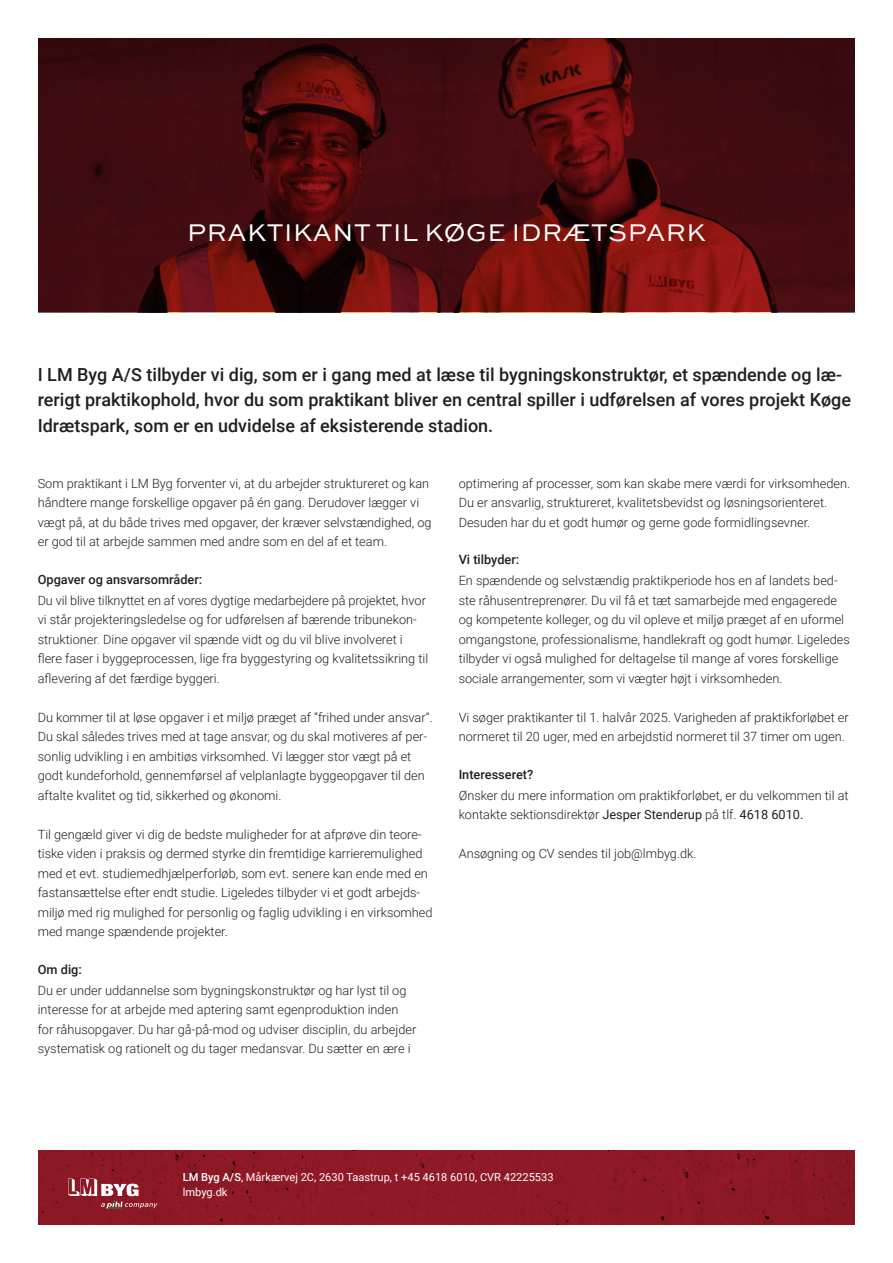
<style>
.page{position:relative;width:893px;height:1263px;background:#fff}
.page>*{position:absolute;margin:0;border:0;box-sizing:border-box;transform-origin:0 0}
.t1{font:25.5px "Sweet Sans Pro";letter-spacing:.02em;color:#fff}
.t2{font:500 18px/25.5px "Roboto";color:#231f20}
.t3{font:300 12.75px/19.5px "Roboto";color:#231f20}
.t4{font:500 12.75px "Roboto";color:#231f20}
.t5{font:11.1px "Roboto";color:#fff}
.s1{color:#ee2d2d}
.s2{font-weight:400}
.s3{font-weight:500}
</style>
<div class="page">
<svg style="left:38px;top:38px;width:817px;height:274px;fill:#430c10"></svg>
<div style="left:38px;top:1150px;width:817px;height:75px;background:#8e1925"></div>
<svg style="left:68px;top:1178px;width:90px;height:30px"></svg>
<p class="t1" style="left:187px;top:214px;width:520px">PRAKTIKANT TIL KØGE IDRÆTSPARK</p>
<p class="t2" style="left:38px;top:361px;width:815px">I LM Byg A/S tilbyder vi dig, som er i gang med at læse til bygningskonstruktør, et spændende og læ&shy;rerigt praktikophold, hvor du som praktikant bliver en central spiller i udførelsen af vores projekt Køge<br>Idrætspark, som er en udvidelse af eksisterende stadion.</p>
<p class="t3" style="left:38px;top:473px;width:395px">Som praktikant i LM Byg forventer vi, at du arbejder struktureret og kan håndtere mange forskellige opgaver på én gang. Derudover lægger vi vægt på, at du både trives med opgaver, der kræver selvstændighed, og er god til at arbejde sammen med andre som en del af et team.</p>
<p class="t4" style="left:38px;top:570px;width:166px">Opgaver og ansvarsområder:</p>
<p class="t3" style="left:38px;top:590px;width:392px">Du vil blive tilknyttet en af vores dygtige medarbejdere på projektet, hvor vi står projekteringsledelse og for udførelsen af bærende tribunekon&shy;struktioner<span class="s1">.</span> Dine opgaver vil spænde vidt og du vil blive involveret i flere faser i byggeprocessen, lige fra byggestyring og kvalitetssikring til aflevering af det færdige byggeri.</p>
<p class="t3" style="left:38px;top:707px;width:396px">Du kommer til at løse opgaver i et miljø præget af ”frihed under ansvar”.<br>Du skal således trives med at tage ansvar, og du skal motiveres af per&shy;sonlig udvikling i en ambitiøs virksomhed. Vi lægger stor vægt på et godt kundeforhold, gennemførsel af velplanlagte byggeopgaver til den aftalte kvalitet og tid, sikkerhed og økonomi.</p>
<p class="t3" style="left:38px;top:824px;width:396px">Til gengæld giver vi dig de bedste muligheder for at afprøve din teore&shy;tiske viden i praksis og dermed styrke din fremtidige karrieremulighed med et evt. studiemedhjælperforløb, som evt. senere kan ende med en fastansættelse efter endt studie. Ligeledes tilbyder vi et godt arbejds&shy;miljø med rig mulighed for personlig og faglig udvikling i en virksomhed med mange spændende projekter.</p>
<p class="t4" style="left:38px;top:960px;width:46px">Om dig:</p>
<p class="t3" style="left:38px;top:980px;width:380px">Du er under uddannelse som bygningskonstruktør og har lyst til og interesse for at arbejde med aptering samt egenproduktion inden for råhusopgaver. Du har gå-på-mod og udviser disciplin, du arbejder systematisk og rationelt og du tager medansvar. Du sætter en ære i</p>
<p class="t3" style="left:459px;top:473px;width:393px">optimering af processer, som kan skabe mere værdi for virksomheden.<br>Du er ansvarlig, struktureret, kvalitetsbevidst og løsningsorienteret.<br>Desuden har du et godt humør og gerne gode formidlingsevner.</p>
<p class="t4" style="left:459px;top:551px;width:62px">Vi tilbyder:</p>
<p class="t3" style="left:459px;top:570px;width:393px">En spændende og selvstændig praktikperiode hos en af landets bed&shy;ste råhusentreprenører. Du vil få et tæt samarbejde med engagerede og kompetente kolleger, og du vil opleve et miljø præget af en uformel omgangstone, professionalisme, handlekraft og godt humør. Ligeledes tilbyder vi også mulighed for deltagelse til mange af vores forskellige sociale arrangementer, som vi vægter højt i virksomheden.</p>
<p class="t3" style="left:459px;top:707px;width:392px">Vi søger praktikanter til 1. halvår 2025. Varigheden af praktikforløbet er normeret til 20 uger, med en arbejdstid normeret til 37 timer om ugen.</p>
<p class="t4" style="left:459px;top:765px;width:76px">Interesseret?</p>
<p class="t3" style="left:459px;top:785px;width:391px">Ønsker du mere information om praktikforløbet, er du velkommen til at kontakte sektionsdirektør <span class="s2">Jesper Stenderup</span> på tlf. <span class="s2">4618 6010.</span></p>
<p class="t3" style="left:459px;top:843px;width:239px">Ansøgning og CV sendes til job@lmbyg.dk.</p>
<p class="t5" style="left:183px;top:1169px;width:372px"><span class="s3">LM Byg A/S</span>, Mårkærvej 2C, 2630 Taastrup, t +45 4618 6010, CVR 42225533</p>
<p class="t5" style="left:183px;top:1184px;width:46px">lmbyg.dk</p>
</div>
